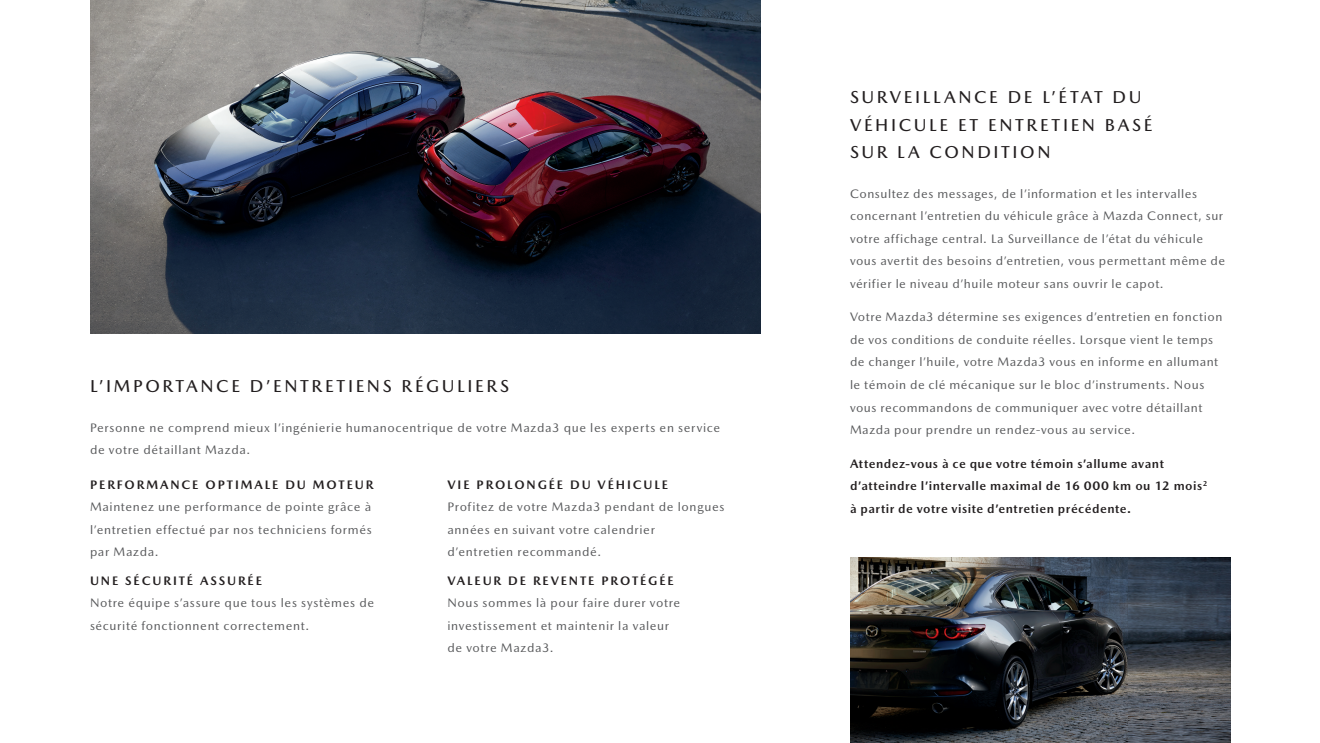
<style>
.page{position:relative;width:1320px;height:743px;background:#fff}
.page>*{position:absolute;margin:0;border:0;box-sizing:border-box;transform-origin:0 0}
.t1{font:500 17.5px/27.5px "Mazda Type";letter-spacing:.15em;color:#231f20}
.t2{font:12.5px/22.5px "Mazda Type";letter-spacing:.045em;color:#57585a}
.t3{font:700 12.5px/22.5px "Mazda Type";letter-spacing:.045em;color:#231f20}
.t4{font:700 12.5px "Mazda Type";letter-spacing:.15em;color:#231f20}
</style>
<div class="page">
<img style="left:850px;top:557px;width:279px;height:185px">
<img style="left:90px;top:0;width:670px;height:333px">
<img style="left:1129px;top:557px;width:101px;height:185px">
<p class="t1" style="left:90px;top:372px;width:421px">L’IMPORTANCE D’ENTRETIENS RÉGULIERS</p>
<p class="t2" style="left:90px;top:416px;width:632px">Personne ne comprend mieux l’ingénierie humanocentrique de votre Mazda3 que les experts en service de votre détaillant Mazda.</p>
<p class="t4" style="left:90px;top:476px;width:285px">PERFORMANCE OPTIMALE DU MOTEUR</p>
<p class="t2" style="left:90px;top:495px;width:283px;text-align:justify">Maintenez une performance de pointe grâce à l’entretien effectué par nos techniciens formés par Mazda.</p>
<p class="t4" style="left:90px;top:573px;width:173px">UNE SÉCURITÉ ASSURÉE</p>
<p class="t2" style="left:90px;top:591px;width:286px">Notre équipe s’assure que tous les systèmes de sécurité fonctionnent correctement.</p>
<p class="t4" style="left:448px;top:476px;width:222px">VIE PROLONGÉE DU VÉHICULE</p>
<p class="t2" style="left:448px;top:495px;width:279px">Profitez de votre Mazda3 pendant de longues années en suivant votre calendrier<br>d’entretien recommandé.</p>
<p class="t4" style="left:448px;top:573px;width:228px">VALEUR DE REVENTE PROTÉGÉE</p>
<p class="t2" style="left:448px;top:591px;width:234px">Nous sommes là pour faire durer votre investissement et maintenir la valeur de votre Mazda3.</p>
<p class="t1" style="left:850px;top:83px;width:304px">SURVEILLANCE DE L’ÉTAT DU<br>VÉHICULE ET ENTRETIEN BASÉ<br>SUR LA CONDITION</p>
<p class="t2" style="left:850px;top:182px;width:377px">Consultez des messages, de l’information et les intervalles concernant l’entretien du véhicule grâce à Mazda Connect, sur votre affichage central. La Surveillance de l’état du véhicule vous avertit des besoins d’entretien, vous permettant même de vérifier le niveau d’huile moteur sans ouvrir le capot.</p>
<p class="t2" style="left:850px;top:306px;width:374px">Votre Mazda3 détermine ses exigences d’entretien en fonction de vos conditions de conduite réelles. Lorsque vient le temps de changer l’huile, votre Mazda3 vous en informe en allumant le témoin de clé mécanique sur le bloc d’instruments. Nous vous recommandons de communiquer avec votre détaillant Mazda pour prendre un rendez-vous au service.</p>
<p class="t3" style="left:850px;top:452px;width:359px">Attendez-vous à ce que votre témoin s’allume avant d’atteindre l’intervalle maximal de 16 000 km ou 12 mois<sup>2 </sup>à partir de votre visite d’entretien précédente.</p>
</div>
